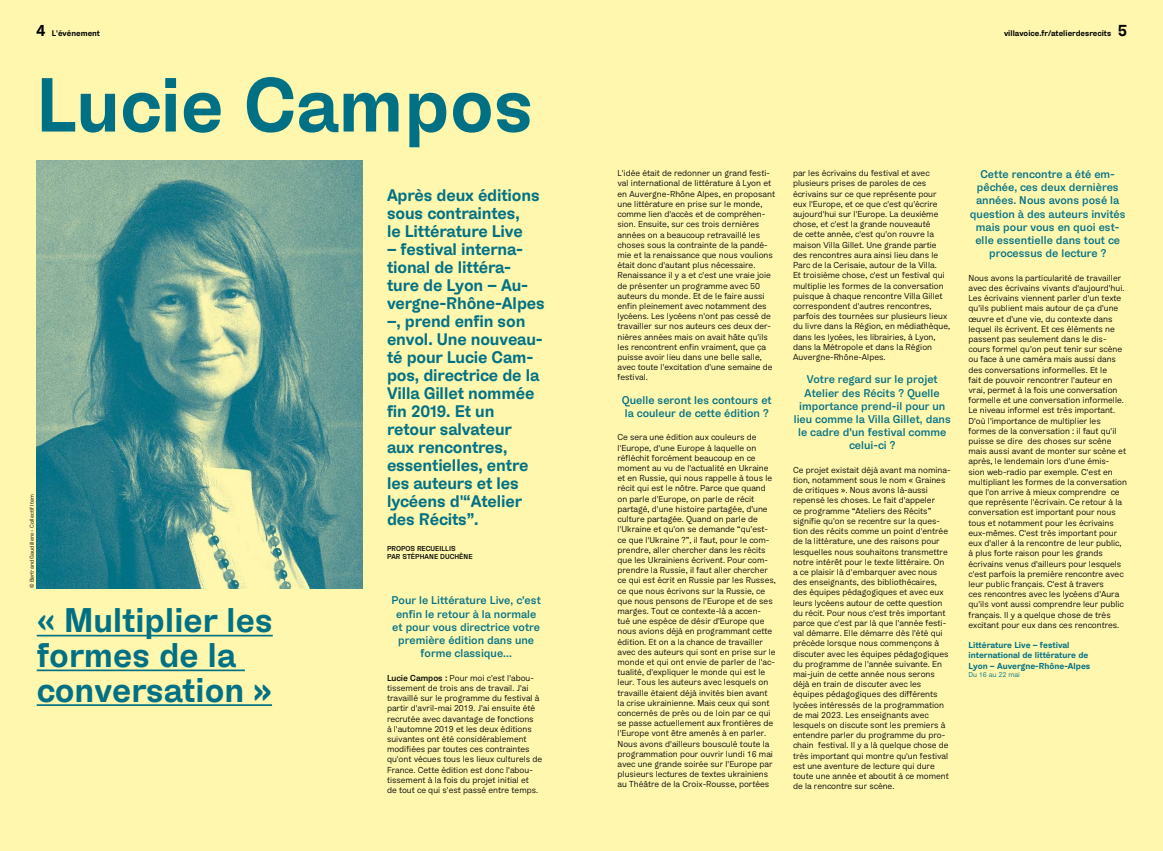
<style>
.page{position:relative;width:1163px;height:851px;background:#fff}
.page>*{position:absolute;margin:0;border:0;box-sizing:border-box;transform-origin:0 0}
.t1{font:700 75px "G Gdiplomat";color:#007185}
.t2{font:700 33.6px/34.7px "G Gdiplomat";color:#007185}
.t3{font:700 16.5px/18px "G Gdiplomat";letter-spacing:-.01em;color:#007185}
.t4{font:500 11px/13.2px "G Gdiplomat";color:#007185;text-align:center}
.t5{font:8.5px/10.2px "G Gdiplomat";color:#000}
.t6{font:700 8.5px/10.2px "G Gdiplomat";color:#007185}
.t7{font:700 8px "G Gdiplomat";color:#000}
.t8{font:500 7px/8.4px "G Gdiplomat";color:#000}
.t9{font:7px "G Gdiplomat";color:#007185}
.t10{font:5.5px "G Gdiplomat";color:#000}
.s1{font-size:16px}
.s2{font-weight:500}
</style>
<div class="page">
<div style="left:0;top:0;width:1162px;height:850px;background:#fff7ae"></div>
<hr style="left:37px;top:634px;width:236px;height:2px;background:#007185">
<hr style="left:37px;top:669px;width:208px;height:2px;background:#007185">
<hr style="left:37px;top:704px;width:235px;height:1px;background:#007185">
<img style="left:37px;top:160px;width:325px;height:428px">
<p class="t7" style="left:36px;top:28px;width:66px"><span class="s1">4</span> L'événement</p>
<p class="t7" style="left:1003px;top:28px;width:124px">villavoice.fr/atelierdesrecits <span class="s1">5</span></p>
<h1 class="t1" style="left:36px;top:56px;width:499px">Lucie Campos</h1>
<p class="t10" style="left:29px;top:588px;width:95px;rotate:-90deg">© Bertrand Gaudillere - Collectif Item</p>
<h2 class="t2" style="left:37px;top:603px;width:237px">« Multiplier les formes de la conversation »</h2>
<h3 class="t3" style="left:387px;top:186px;width:154px">Après deux éditions sous contraintes,<br>le Littérature Live</h3>
<p class="t3" style="left:387px;top:240px;width:159px">– festival interna&shy;tional de littéra&shy;ture de Lyon – Au&shy;vergne-Rhône-Alpes –, prend enfin son envol. Une nouveau&shy;té pour Lucie Cam&shy;pos, directrice de la<br>Villa Gillet nommée fin 2019. Et un retour salvateur<br>aux rencontres, essentielles, entre les auteurs et les lycéens d'“Atelier des Récits”.</p>
<p class="t8" style="left:387px;top:544px;width:87px">PROPOS RECUEILLIS<br>PAR STÉPHANE DUCHÊNE</p>
<p class="t4" style="left:391px;top:594px;width:151px">Pour le Littérature Live, c'est enfin le retour à la normale et pour vous directrice votre première édition dans une forme classique...</p>
<p class="t5" style="left:387px;top:672px;width:157px"><span class="s2">Lucie Campos :</span> Pour moi c'est l'abou&shy;tissement de trois ans de travail. J'ai travaillé sur le programme du festival à partir d'avril-mai 2019. J'ai ensuite été recrutée avec davantage de fonctions<br>à l'automne 2019 et les deux éditions suivantes ont été considérablement modifiées par toutes ces contraintes qu'ont vécues tous les lieux culturels de France. Cette édition est donc l'abou&shy;tissement à la fois du projet initial et<br>de tout ce qui s'est passé entre temps.</p>
<p class="t5" style="left:617px;top:168px;width:159px">L'idée était de redonner un grand festi&shy;val international de littérature à Lyon et en Auvergne-Rhône Alpes, en proposant une littérature en prise sur le monde, comme lien d'accès et de compréhen&shy;sion. Ensuite, sur ces trois dernières années on a beaucoup retravaillé les choses sous la contrainte de la pandé&shy;mie et la renaissance que nous voulions était donc d'autant plus nécessaire.<br>Renaissance il y a et c'est une vraie joie de présenter un programme avec 50 auteurs du monde. Et de le faire aussi enfin pleinement avec notamment des lycéens. Les lycéens n'ont pas cessé de travailler sur nos auteurs ces deux der&shy;nières années mais on avait hâte qu'ils les rencontrent enfin vraiment, que ça puisse avoir lieu dans une belle salle, avec toute l'excitation d'une semaine de festival.</p>
<p class="t4" style="left:621px;top:393px;width:151px;text-align:left">Quelle seront les contours et la couleur de cette édition ?</p>
<p class="t5" style="left:617px;top:432px;width:160px">Ce sera une édition aux couleurs de l'Europe, d'une Europe à laquelle on réfléchit forcément beaucoup en ce moment au vu de l'actualité en Ukraine et en Russie, qui nous rappelle à tous le récit qui est le nôtre. Parce que quand on parle d'Europe, on parle de récit partagé, d'une histoire partagée, d'une culture partagée. Quand on parle de l'Ukraine et qu'on se demande “qu'est&shy;ce que l'Ukraine ?”, il faut, pour le com&shy;prendre, aller chercher dans les récits que les Ukrainiens écrivent. Pour com&shy;prendre la Russie, il faut aller chercher ce qui est écrit en Russie par les Russes, ce que nous écrivons sur la Russie, ce que nous pensons de l'Europe et de ses marges. Tout ce contexte-là a accen&shy;tué une espèce de désir d'Europe que nous avions déjà en programmant cette édition. Et on a la chance de travailler avec des auteurs qui sont en prise sur le monde et qui ont envie de parler de l'ac&shy;tualité, d'expliquer le monde qui est le leur. Tous les auteurs avec lesquels on travaille étaient déjà invités bien avant la crise ukrainienne. Mais ceux qui sont concernés de près ou de loin par ce qui se passe actuellement aux frontières de l'Europe vont être amenés à en parler.<br>Nous avons d'ailleurs bousculé toute la programmation pour ouvrir lundi 16 mai avec une grande soirée sur l'Europe par plusieurs lectures de textes ukrainiens au Théâtre de la Croix-Rousse, portées</p>
<p class="t5" style="left:792px;top:168px;width:159px">par les écrivains du festival et avec plusieurs prises de paroles de ces écrivains sur ce que représente pour eux l'Europe, et ce que c'est qu'écrire aujourd'hui sur l'Europe. La deuxième chose, et c'est la grande nouveauté<br>de cette année, c'est qu'on rouvre la maison Villa Gillet. Une grande partie des rencontres aura ainsi lieu dans le Parc de la Cerisaie, autour de la Villa.<br>Et troisième chose, c'est un festival qui multiplie les formes de la conversation puisque à chaque rencontre Villa Gillet correspondent d'autres rencontres, parfois des tournées sur plusieurs lieux du livre dans la Région, en médiathèque, dans les lycées, les librairies, à Lyon, dans la Métropole et dans la Région Auvergne-Rhône-Alpes.</p>
<p class="t4" style="left:793px;top:373px;width:158px">Votre regard sur le projet<br>Atelier des Récits ? Quelle importance prend-il pour un lieu comme la Villa Gillet, dans le cadre d'un festival comme celui-ci ?</p>
<p class="t5" style="left:792px;top:465px;width:159px">Ce projet existait déjà avant ma nomina&shy;tion, notamment sous le nom « Graines de critiques ». Nous avons là-aussi repensé les choses. Le fait d'appeler<br>ce programme “Ateliers des Récits” signifie qu'on se recentre sur la ques&shy;tion des récits comme un point d'entrée de la littérature, une des raisons pour lesquelles nous souhaitons transmettre notre intérêt pour le texte littéraire. On a ce plaisir là d'embarquer avec nous des enseignants, des bibliothécaires, des équipes pédagogiques et avec eux leurs lycéens autour de cette question du récit. Pour nous c'est très important parce que c'est par là que l'année festi&shy;val démarre. Elle démarre dès l'été qui précède lorsque nous commençons à discuter avec les équipes pédagogiques du programme de l'année suivante. En mai-juin de cette année nous serons déjà en train de discuter avec les équipes pédagogiques des différents lycées intéressés de la programmation de mai 2023. Les enseignants avec lesquels on discute sont les premiers à entendre parler du programme du pro&shy;chain festival. Il y a là quelque chose de très important qui montre qu'un festival est une aventure de lecture qui dure toute une année et aboutit à ce moment de la rencontre sur scène.</p>
<p class="t4" style="left:969px;top:167px;width:157px">Cette rencontre a été em&shy;pêchée, ces deux dernières années. Nous avons posé la question à des auteurs invités mais pour vous en quoi est&shy;elle essentielle dans tout ce processus de lecture ?</p>
<p class="t5" style="left:968px;top:273px;width:160px">Nous avons la particularité de travailler avec des écrivains vivants d'aujourd'hui.<br>Les écrivains viennent parler d'un texte qu'ils publient mais autour de ça d'une œuvre et d'une vie, du contexte dans lequel ils écrivent. Et ces éléments ne passent pas seulement dans le dis&shy;cours formel qu'on peut tenir sur scène ou face à une caméra mais aussi dans des conversations informelles. Et le<br>fait de pouvoir rencontrer l'auteur en vrai, permet à la fois une conversation formelle et une conversation informelle.<br>Le niveau informel est très important.<br>D'où l'importance de multiplier les formes de la conversation : il faut qu'il puisse se dire des choses sur scène mais aussi avant de monter sur scène et après, le lendemain lors d'une émis&shy;sion web-radio par exemple. C'est en multipliant les formes de la conversation que l'on arrive à mieux comprendre ce que représente l'écrivain. Ce retour à la conversation est important pour nous tous et notamment pour les écrivains eux-mêmes. C'est très important pour eux d'aller à la rencontre de leur public, à plus forte raison pour les grands écrivains venus d'ailleurs pour lesquels c'est parfois la première rencontre avec leur public français. C'est à travers<br>ces rencontres avec les lycéens d'Aura qu'ils vont aussi comprendre leur public français. Il y a quelque chose de très excitant pour eux dans ces rencontres.</p>
<p class="t6" style="left:968px;top:640px;width:123px">Littérature Live – festival international de littérature de<br>Lyon – Auvergne-Rhône-Alpes</p>
<p class="t9" style="left:968px;top:670px;width:53px">Du 16 au 22 mai</p>
</div>
